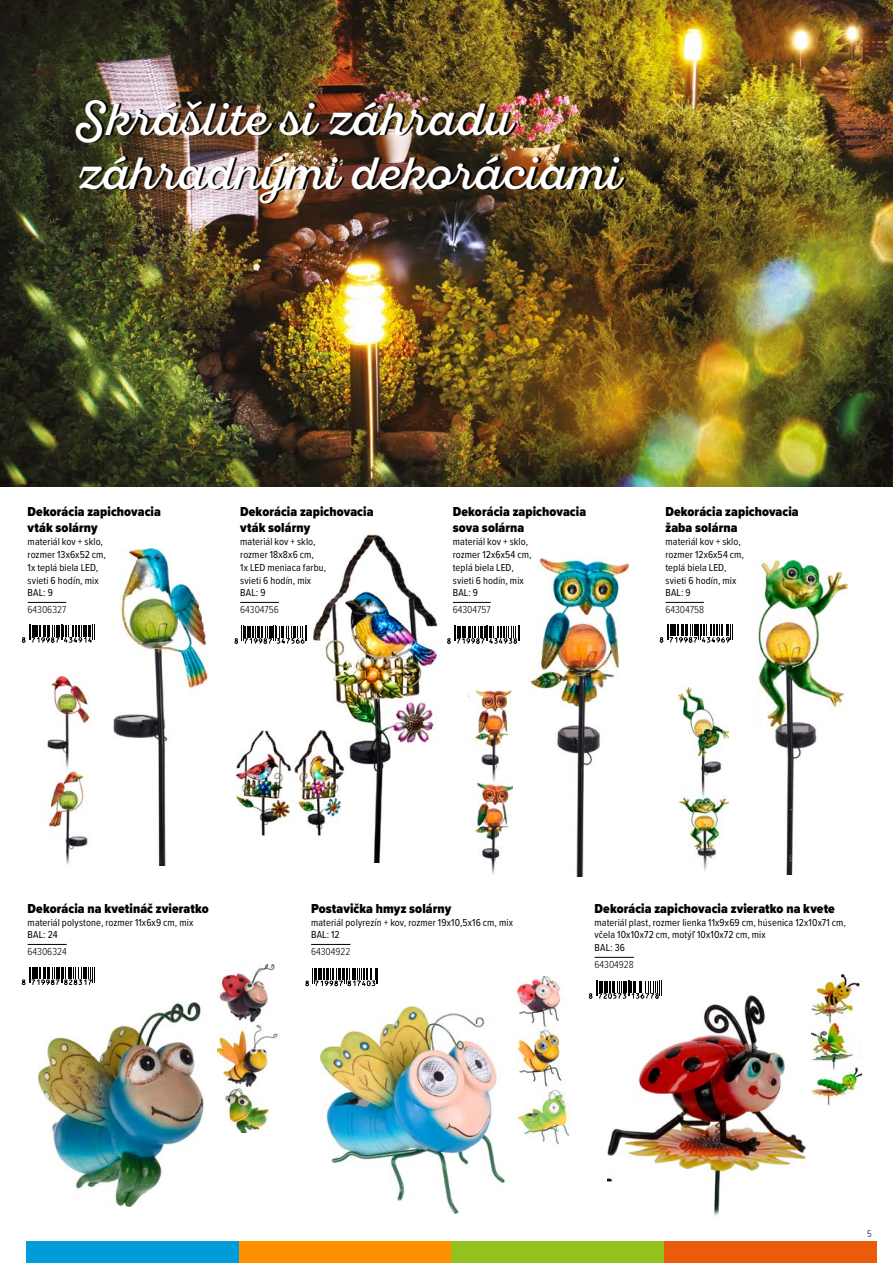
<style>
.page{position:relative;width:893px;height:1263px;background:#fff}
.page>*{position:absolute;margin:0;border:0;box-sizing:border-box;transform-origin:0 0}
.t1{font:45px/54px "Sant Elia Script";letter-spacing:.01em;color:#fff}
.t2{font:900 13.5px/16.5px "Proxima Nova Cond";letter-spacing:.005em;color:#000}
.t3{font:10.5px/12.9px "Proxima Nova Cond";letter-spacing:.01em;color:#000}
.t4{font:300 10.5px "Proxima Nova Cond";color:#000}
.t5{font:300 9.75px "Proxima Nova Cond";color:#000}
</style>
<div class="page">
<div style="left:26px;top:1242px;width:213px;height:21px;background:#009cda"></div>
<div style="left:239px;top:1242px;width:212px;height:21px;background:#ff8e00"></div>
<div style="left:451px;top:1242px;width:213px;height:21px;background:#95c11f"></div>
<div style="left:664px;top:1242px;width:212px;height:21px;background:#ea5b0b"></div>
<img style="left:321px;top:1006px;width:184px;height:208px">
<img style="left:516px;top:976px;width:54px;height:169px">
<img style="left:313px;top:535px;width:125px;height:328px">
<img style="left:237px;top:731px;width:107px;height:106px">
<img style="left:530px;top:559px;width:99px;height:317px">
<img style="left:469px;top:690px;width:44px;height:185px">
<img style="left:758px;top:561px;width:89px;height:314px">
<img style="left:678px;top:687px;width:50px;height:185px">
<img style="left:608px;top:995px;width:197px;height:221px">
<img style="left:811px;top:974px;width:50px;height:131px">
<img style="left:39px;top:1002px;width:165px;height:204px">
<img style="left:217px;top:964px;width:61px;height:169px">
<img style="left:113px;top:548px;width:94px;height:317px">
<img style="left:47px;top:676px;width:43px;height:188px">
<img style="left:0;top:0;width:893px;height:487px">
<hr style="left:311px;top:944px;width:39px;height:1px;background:#000">
<hr style="left:240px;top:602px;width:39px;height:1px;background:#000">
<hr style="left:453px;top:602px;width:38px;height:1px;background:#000">
<hr style="left:665px;top:602px;width:39px;height:1px;background:#000">
<hr style="left:595px;top:957px;width:39px;height:1px;background:#000">
<hr style="left:28px;top:944px;width:39px;height:1px;background:#000">
<hr style="left:28px;top:602px;width:38px;height:1px;background:#000">
<img style="left:78px;top:100px;width:548px;height:104px">
<svg style="left:305px;top:968px;width:73px;height:18px"></svg>
<svg style="left:235px;top:626px;width:72px;height:18px"></svg>
<svg style="left:447px;top:626px;width:73px;height:18px"></svg>
<svg style="left:660px;top:624px;width:73px;height:19px"></svg>
<div style="left:588px;top:980px;width:78px;height:19px;background:#fff"></div>
<svg style="left:589px;top:980px;width:73px;height:19px"></svg>
<svg style="left:22px;top:967px;width:73px;height:18px"></svg>
<svg style="left:22px;top:625px;width:73px;height:18px"></svg>
<h1 class="t1" style="left:77px;top:92px;width:544px">Skrášlite si záhradu záhradnými dekoráciami</h1>
<p class="t2" style="left:28px;top:503px;width:135px">Dekorácia zapichovacia vták solárny</p>
<p class="t3" style="left:28px;top:534px;width:80px">materiál kov + sklo, rozmer 13x6x52 cm,<br>1x teplá biela LED, svieti 6 hodín, mix<br>BAL: 9</p>
<p class="t4" style="left:28px;top:602px;width:40px">64306327</p>
<p class="t2" style="left:240px;top:503px;width:135px">Dekorácia zapichovacia vták solárny</p>
<p class="t3" style="left:240px;top:534px;width:88px">materiál kov + sklo, rozmer 18x8x6 cm,<br>1x LED meniaca farbu, svieti 6 hodín, mix<br>BAL: 9</p>
<p class="t4" style="left:240px;top:602px;width:40px">64304756</p>
<p class="t2" style="left:453px;top:503px;width:135px">Dekorácia zapichovacia sova solárna</p>
<p class="t3" style="left:453px;top:534px;width:80px">materiál kov + sklo, rozmer 12x6x54 cm, teplá biela LED, svieti 6 hodín, mix<br>BAL: 9</p>
<p class="t4" style="left:453px;top:602px;width:39px">64304757</p>
<p class="t2" style="left:665px;top:503px;width:135px">Dekorácia zapichovacia žaba solárna</p>
<p class="t3" style="left:665px;top:534px;width:80px">materiál kov + sklo, rozmer 12x6x54 cm, teplá biela LED, svieti 6 hodín, mix<br>BAL: 9</p>
<p class="t4" style="left:665px;top:602px;width:40px">64304758</p>
<p class="t2" style="left:28px;top:900px;width:183px">Dekorácia na kvetináč zvieratko</p>
<p class="t3" style="left:28px;top:915px;width:167px">materiál polystone, rozmer 11x6x9 cm, mix<br>BAL: 24</p>
<p class="t4" style="left:28px;top:944px;width:41px">64306324</p>
<p class="t2" style="left:311px;top:900px;width:142px">Postavička hmyz solárny</p>
<p class="t3" style="left:311px;top:915px;width:203px">materiál polyrezín + kov, rozmer 19x10,5x16 cm, mix<br>BAL: 12</p>
<p class="t4" style="left:311px;top:944px;width:41px">64304922</p>
<p class="t2" style="left:595px;top:900px;width:242px">Dekorácia zapichovacia zvieratko na kvete</p>
<p class="t3" style="left:595px;top:915px;width:253px">materiál plast, rozmer lienka 11x9x69 cm, húsenica 12x10x71 cm, včela 10x10x72 cm, motýľ 10x10x72 cm, mix<br>BAL: 36</p>
<p class="t4" style="left:595px;top:957px;width:41px">64304928</p>
<p class="t5" style="left:867px;top:1227px;width:6px">5</p>
</div>
